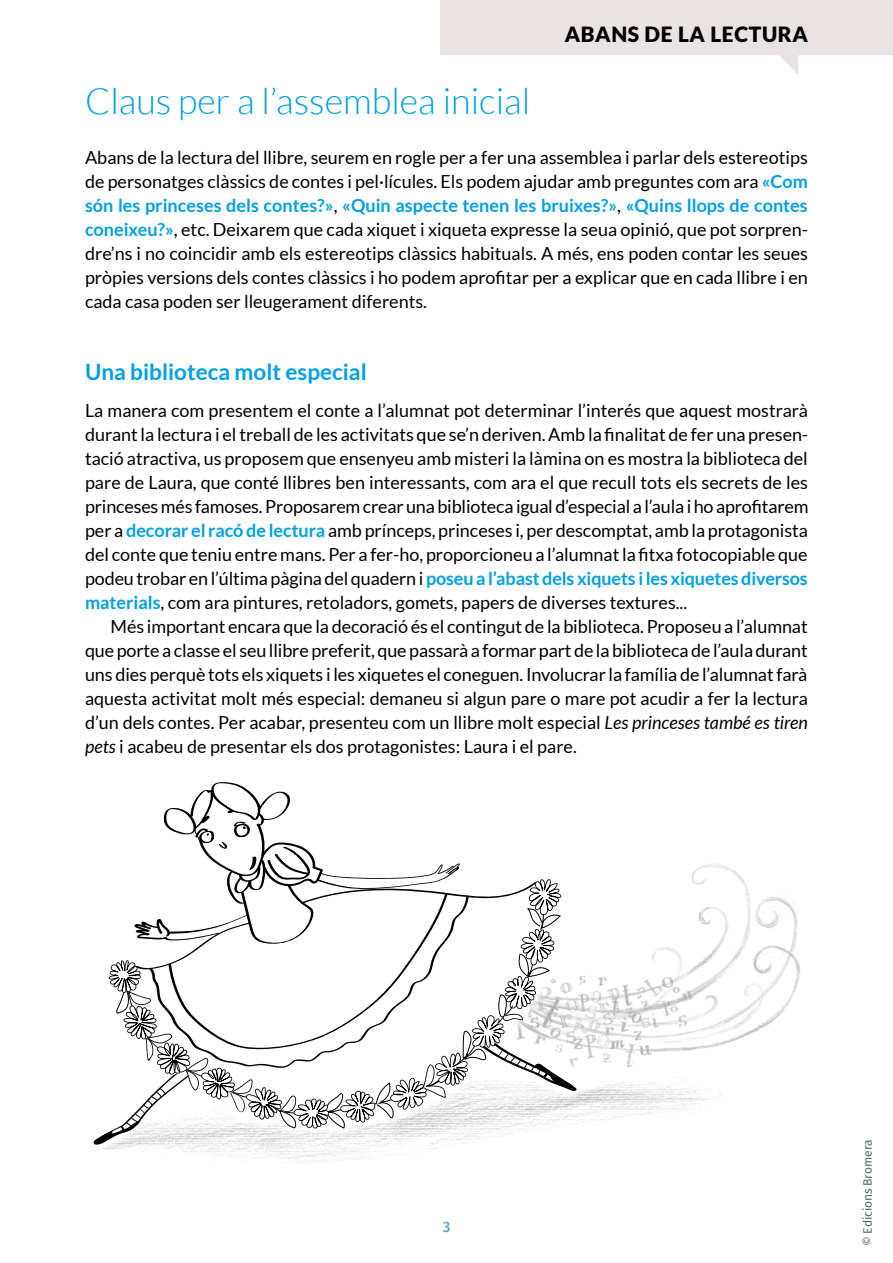
<style>
.page{position:relative;width:893px;height:1263px;background:#fff}
.page>*{position:absolute;margin:0;border:0;box-sizing:border-box;transform-origin:0 0}
.Títol_0{font:300 36px "Lato";color:#009fe3}
.Títol_2{font:700 22.5px "Lato";color:#009fe3}
.Títol_3{font:900 21px "Lato";letter-spacing:.03em;color:#000}
.Text_INI{font:18px/24px "Lato";color:#000;text-align:justify}
.Text{font:18px/24px "Lato";color:#000;text-align:justify}
.t1{font:500 15px "Fira Sans";color:#5ea5c0}
.t2{font:12px "Fira Sans";letter-spacing:-.005em;color:#52666c}
.s1{font-weight:700;color:#009fe3}
.s2{font-style:italic}
</style>
<div class="page">
<img style="left:102px;top:863px;width:699px;height:299px">
<svg style="left:93px;top:782px;width:484px;height:363px"></svg>
<svg style="left:440px;top:0;width:453px;height:74px"></svg>
<p class="Títol_3" style="left:565px;top:22px;width:245px">ABANS DE LA LECTURA</p>
<p class="Títol_0" style="left:85px;top:82px;width:447px">Claus per a l’assemblea inicial</p>
<p class="Text_INI" style="left:85px;top:145px;width:724px">Abans de la lectura del llibre, seurem en rogle per a fer una assemblea i parlar dels estereotips de personatges clàssics de contes i pel·lícules. Els podem ajudar amb preguntes com ara <span class="s1">«Com són les princeses dels contes?»</span>, <span class="s1">«Quin aspecte tenen les bruixes?»</span>, <span class="s1">«Quins llops de contes coneixeu?»</span>, etc. Deixarem que cada xiquet i xiqueta expresse la seua opinió, que pot sorpren&shy;dre’ns i no coincidir amb els estereotips clàssics habituals. A més, ens poden contar les seues pròpies versions dels contes clàssics i ho podem aprofitar per a explicar que en cada llibre i en cada casa poden ser lleugerament diferents.</p>
<p class="Títol_2" style="left:85px;top:359px;width:283px">Una biblioteca molt especial</p>
<p class="Text_INI" style="left:85px;top:398px;width:725px">La manera com presentem el conte a l’alumnat pot determinar l’interés que aquest mostrarà durant la lectura i el treball de les activitats que se’n deriven. Amb la finalitat de fer una presen&shy;tació atractiva, us proposem que ensenyeu amb misteri la làmina on es mostra la biblioteca del pare de Laura, que conté llibres ben interessants, com ara el que recull tots els secrets de les princeses més famoses. Proposarem crear una biblioteca igual d’especial a l’aula i ho aprofitarem per a <span class="s1">decorar el racó de lectura</span> amb prínceps, princeses i, per descomptat, amb la protagonista del conte que teniu entre mans. Per a fer-ho, proporcioneu a l’alumnat la fitxa fotocopiable que podeu trobar en l’última pàgina del quadern i <span class="s1">poseu a l’abast dels xiquets i les xiquetes diversos materials</span>, com ara pintures, retoladors, gomets, papers de diverses textures...</p>
<p class="Text" style="left:85px;top:614px;width:724px;text-indent:26px">Més important encara que la decoració és el contingut de la biblioteca. Proposeu a l’alumnat que porte a classe el seu llibre preferit, que passarà a formar part de la biblioteca de l’aula durant uns dies perquè tots els xiquets i les xiquetes el coneguen. Involucrar la família de l’alumnat farà aquesta activitat molt més especial: demaneu si algun pare o mare pot acudir a fer la lectura d’un dels contes. Per acabar, presenteu com un llibre molt especial <span class="s2">Les princeses també es tiren pets</span> i acabeu de presentar els dos protagonistes: Laura i el pare.</p>
<p class="t1" style="left:443px;top:1214px;width:9px">3</p>
<p class="t2" style="left:858px;top:1246px;width:108px;rotate:-90deg">© Edicions Bromera</p>
</div>
